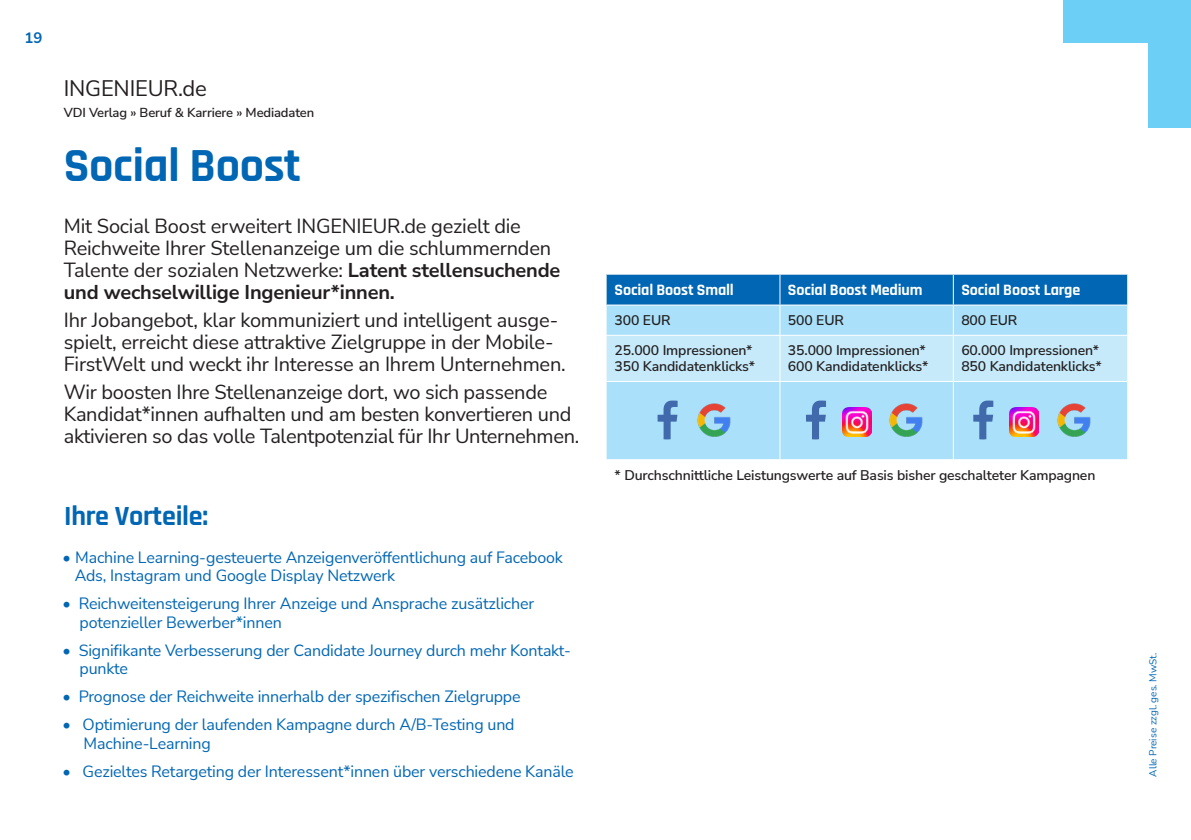
<style>
.page{position:relative;width:1191px;height:840px;background:#fff}
.page>*{position:absolute;margin:0;border:0;box-sizing:border-box;transform-origin:0 0}
.t1{font:700 48px "Rajdhani";letter-spacing:-.01em;color:#0166b3}
.t2{font:700 28px "Rajdhani";letter-spacing:-.01em;color:#0166b3}
.t3{font:22px "Nunito Sans";letter-spacing:-.01em;color:#231f20}
.t4{font:20px/22px "Nunito Sans";letter-spacing:-.01em;color:#231f20}
.t5{font:16px/18.6px "Nunito Sans";letter-spacing:-.01em;color:#0166b3}
.t6{font:700 16px "Rajdhani";letter-spacing:-.01em;color:#fff}
.t7{font:700 15px "Nunito Sans";color:#0166b3}
.t8{font:600 14px/16px "Nunito Sans";letter-spacing:-.01em;color:#231f20}
.t9{font:600 13px "Nunito Sans";letter-spacing:-.01em;color:#231f20}
.t10{font:10px "Nunito Sans";color:#0166b3}
.s1{font-weight:700}
</style>
<div class="page">
<div style="left:606px;top:382px;width:521px;height:77px;background:#aae0f9"></div>
<hr style="left:779px;top:382px;width:1px;height:77px;background:#fff">
<svg style="left:606px;top:274px;width:521px;height:107px;background:#89c3e6"></svg>
<hr style="left:952px;top:335px;width:1px;height:46px;background:#fff">
<hr style="left:952px;top:382px;width:1px;height:77px;background:#fff">
<svg style="left:657px;top:400px;width:20px;height:39px"></svg>
<svg style="left:806px;top:400px;width:20px;height:39px"></svg>
<svg style="left:973px;top:400px;width:20px;height:39px"></svg>
<img style="left:842px;top:407px;width:29px;height:29px">
<img style="left:1009px;top:407px;width:30px;height:29px">
<img style="left:688px;top:393px;width:53px;height:53px">
<img style="left:880px;top:393px;width:53px;height:53px">
<img style="left:1047px;top:393px;width:53px;height:53px">
<div style="left:1063px;top:0;width:128px;height:43px;background:#6bcff6"></div>
<div style="left:1148px;top:0;width:43px;height:128px;background:#6bcff6"></div>
<p class="t7" style="left:25px;top:27px;width:19px">19</p>
<p class="t3" style="left:64px;top:73px;width:144px">INGENIEUR.de</p>
<p class="t9" style="left:64px;top:103px;width:252px">VDI Verlag » Beruf &amp; Karriere » Mediadaten</p>
<h1 class="t1" style="left:64px;top:136px;width:239px">Social Boost</h1>
<p class="t4" style="left:64px;top:214px;width:498px">Mit Social Boost erweitert INGENIEUR.de gezielt die Reichweite Ihrer Stellenanzeige um die schlummernden Talente der sozialen Netzwerke: <span class="s1">Latent stellensuchende und wechselwillige Ingenieur*innen.</span></p>
<p class="t4" style="left:64px;top:308px;width:503px">Ihr Jobangebot, klar kommuniziert und intelligent ausge&shy;spielt, erreicht diese attraktive Zielgruppe in der Mobile-<br>FirstWelt und weckt ihr Interesse an Ihrem Unternehmen.</p>
<p class="t4" style="left:64px;top:379px;width:517px">Wir boosten Ihre Stellenanzeige dort, wo sich passende<br>Kandidat*innen aufhalten und am besten konvertieren und aktivieren so das volle Talentpotenzial für Ihr Unternehmen.</p>
<h2 class="t2" style="left:64px;top:499px;width:145px">Ihre Vorteile:</h2>
<p class="t5" style="left:75px;top:547px;width:490px;text-indent:-12px">• Machine Learning-gesteuerte Anzeigenveröffentlichung auf Facebook<br>Ads, Instagram und Google Display Netzwerk</p>
<p class="t5" style="left:80px;top:593px;width:456px;text-indent:-17px">• Reichweitensteigerung Ihrer Anzeige und Ansprache zusätzlicher potenzieller Bewerber*innen</p>
<p class="t5" style="left:80px;top:640px;width:493px;text-indent:-17px">• Signifikante Verbesserung der Candidate Journey durch mehr Kontakt&shy;punkte</p>
<p class="t5" style="left:63px;top:686px;width:459px">• Prognose der Reichweite innerhalb der spezifischen Zielgruppe</p>
<p class="t5" style="left:84px;top:714px;width:432px;text-indent:-21px">• Optimierung der laufenden Kampagne durch A/B-Testing und<br>Machine-Learning</p>
<p class="t5" style="left:63px;top:761px;width:512px">• Gezieltes Retargeting der Interessent*innen über verschiedene Kanäle</p>
<p class="t6" style="left:614px;top:280px;width:121px">Social Boost Small</p>
<p class="t6" style="left:788px;top:280px;width:136px">Social Boost Medium</p>
<p class="t6" style="left:961px;top:280px;width:120px">Social Boost Large</p>
<p class="t8" style="left:614px;top:311px;width:58px">300 EUR</p>
<p class="t8" style="left:788px;top:311px;width:58px">500 EUR</p>
<p class="t8" style="left:961px;top:311px;width:58px">800 EUR</p>
<p class="t8" style="left:614px;top:342px;width:142px">25.000 Impressionen*<br>350 Kandidatenklicks*</p>
<p class="t8" style="left:788px;top:342px;width:142px">35.000 Impressionen*<br>600 Kandidatenklicks*</p>
<p class="t8" style="left:961px;top:342px;width:142px">60.000 Impressionen*<br>850 Kandidatenklicks*</p>
<p class="t8" style="left:614px;top:466px;width:482px">* Durchschnittliche Leistungswerte auf Basis bisher geschalteter Kampagnen</p>
<p class="t10" style="left:1146px;top:776px;width:125px;rotate:-90deg">Alle Preise zzgl. ges. MwSt.</p>
</div>
